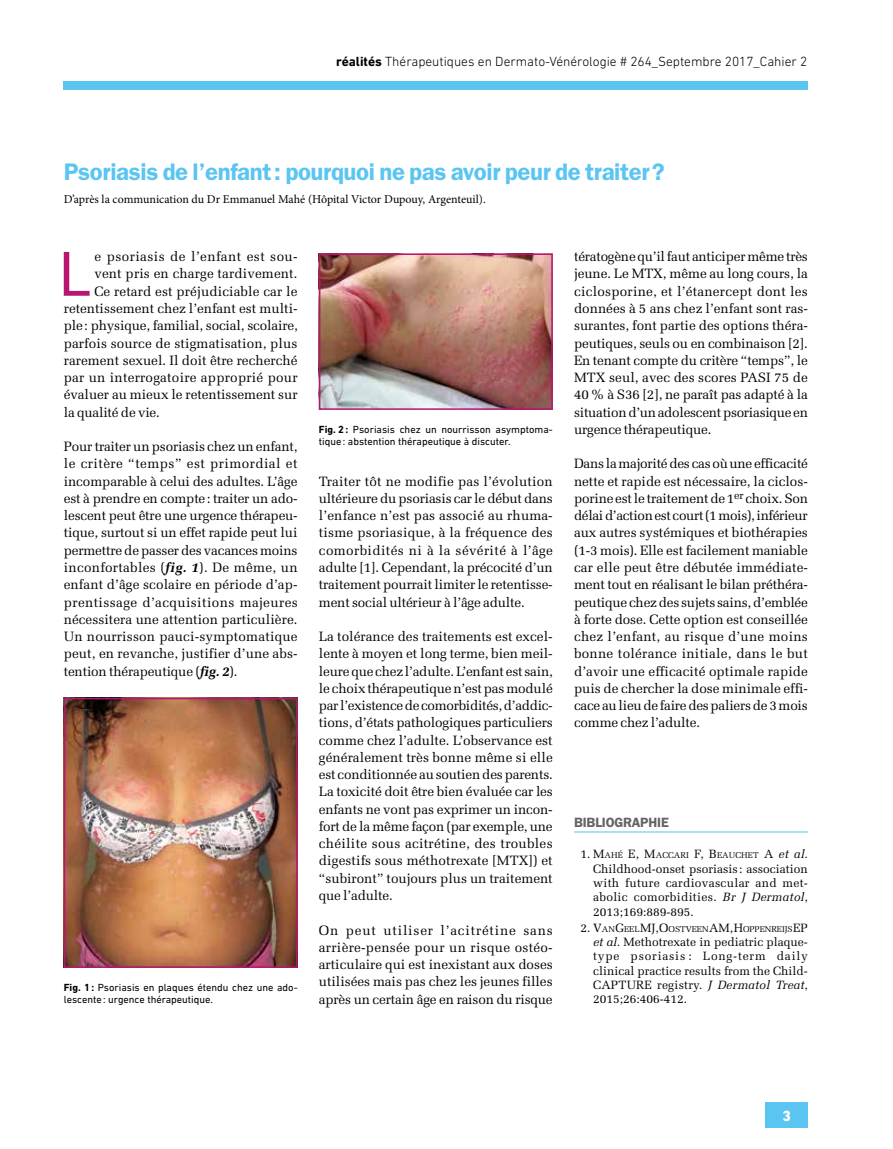
<style>
.page{position:relative;width:893px;height:1149px;background:#fff}
.page>*{position:absolute;margin:0;border:0;box-sizing:border-box;transform-origin:0 0}
._04__Texte_courant_l{font:63.75px "ITC Franklin Gothic Std";color:#b81570}
._05__Inter_1{font:600 24px "ITC Franklin Gothic Std";letter-spacing:-.015em;color:#5bc5f2}
.t1{font:800 15px "DIN Next LT Pro";color:#fff}
._04__Texte_courant{font:13.5px/17.2px "Melior";letter-spacing:-.015em;color:#000;text-align:justify}
._04__Texte_courant_l-2{font:13.5px "Melior";color:#000}
.t2{font:300 13.5px "DIN Next LT Pro";color:#000}
._04__Texte_courant_l-3{font:13.5px "Melior";letter-spacing:.03em;color:#000}
._07__Biblio_titre{font:600 13.5px "ITC Franklin Gothic Std";letter-spacing:-.015em;color:#646363}
.t3{font:12px/14.2px "Melior";letter-spacing:.015em;color:#000;text-align:justify}
._08__Biblio_simple{font:12px "Minion Pro";letter-spacing:-.005em;color:#000}
._05__Légende{font:10.5px/12.6px "DIN Next LT Pro";color:#000}
.t4{font:8.4px "Melior";letter-spacing:.015em;color:#000}
.s1{font-weight:700}
.s2{font-weight:700;font-style:italic}
.s3{font-size:12px}
.s4{font-style:italic;font-size:12px}
.s5{font-style:italic}
</style>
<div class="page">
<div style="left:765px;top:1101px;width:43px;height:26px;background:#5bc5f2"></div>
<div style="left:63px;top:81px;width:744px;height:9px;background:#5bc5f2"></div>
<hr style="left:574px;top:831px;width:234px;height:1px;background:#5bc5f2">
<img style="left:67px;top:700px;width:228px;height:264px">
<div style="left:64px;top:697px;width:234px;height:270px;border:2px solid #b81570"></div>
<img style="left:322px;top:256px;width:228px;height:151px">
<div style="left:319px;top:253px;width:234px;height:157px;border:2px solid #b81570"></div>
<p class="t2" style="left:336px;top:53px;width:473px"><span class="s1">réalités</span> Thérapeutiques en Dermato-Vénérologie # 264_Septembre 2017_Cahier 2</p>
<p class="_05__Inter_1" style="left:64px;top:158px;width:603px">Psoriasis de l’enfant: pourquoi ne pas avoir peur de traiter?</p>
<p class="_08__Biblio_simple" style="left:64px;top:191px;width:424px">D’après la communication du Dr Emmanuel Mahé (Hôpital Victor Dupouy, Argenteuil).</p>
<p class="_04__Texte_courant_l" style="left:58px;top:237px;width:33px">L</p>
<p class="_04__Texte_courant_l-3" style="left:94px;top:248px;width:205px">e psoriasis de l’enfant est sou-</p>
<p class="_04__Texte_courant_l-2" style="left:94px;top:266px;width:205px">vent pris en charge tardivement.</p>
<p class="_04__Texte_courant_l-2" style="left:94px;top:283px;width:205px">Ce retard est préjudiciable car le</p>
<p class="_04__Texte_courant_l-2" style="left:64px;top:300px;width:235px">retentissement chez l’enfant est multi-</p>
<p class="_04__Texte_courant_l-2" style="left:64px;top:317px;width:235px">ple: physique, familial, social, scolaire,</p>
<p class="_04__Texte_courant_l-2" style="left:64px;top:335px;width:235px">parfois source de stigmatisation, plus</p>
<p class="_04__Texte_courant_l-2" style="left:64px;top:352px;width:235px">rarement sexuel. Il doit être recherché</p>
<p class="_04__Texte_courant_l-2" style="left:64px;top:369px;width:235px">par un interrogatoire approprié pour</p>
<p class="_04__Texte_courant_l-2" style="left:64px;top:386px;width:235px">évaluer au mieux le retentissement sur</p>
<p class="_04__Texte_courant_l-2" style="left:64px;top:404px;width:98px">la qualité de vie.</p>
<p class="_04__Texte_courant" style="left:64px;top:438px;width:236px">Pour traiter un psoriasis chez un enfant, le critère “temps” est primordial et incomparable à celui des adultes. L’âge est à prendre en compte: traiter un ado&shy;lescent peut être une urgence thérapeu&shy;tique, surtout si un effet rapide peut lui permettre de passer des vacances moins inconfortables (<span class="s2">fig. 1</span>). De même, un enfant d’âge scolaire en période d’ap&shy;prentissage d’acquisitions majeures nécessitera une attention particulière.<br>Un nourrisson pauci-symptomatique peut, en revanche, justifier d’une abs&shy;tention thérapeutique (<span class="s2">fig. 2</span>).</p>
<p class="_05__Légende" style="left:64px;top:980px;width:235px"><span class="s1">Fig. 1:</span> Psoriasis en plaques étendu chez une ado&shy;lescente: urgence thérapeutique.</p>
<p class="_05__Légende" style="left:319px;top:422px;width:235px"><span class="s1">Fig. 2:</span> Psoriasis chez un nourrisson asymptoma&shy;tique: abstention thérapeutique à discuter.</p>
<p class="_04__Texte_courant" style="left:319px;top:472px;width:236px">Traiter tôt ne modifie pas l’évolution ultérieure du psoriasis car le début dans l’enfance n’est pas associé au rhuma&shy;tisme psoriasique, à la fréquence des comorbidités ni à la sévérité à l’âge adulte [1]. Cependant, la précocité d’un traitement pourrait limiter le retentisse&shy;ment social ultérieur à l’âge adulte.</p>
<p class="_04__Texte_courant" style="left:319px;top:627px;width:235px">La tolérance des traitements est excel&shy;lente à moyen et long terme, bien meil&shy;leure que chez l’adulte. L’enfant est sain, le choix thérapeutique n’est pas modulé par l’existence de comorbidités, d’addic&shy;tions, d’états pathologiques particuliers comme chez l’adulte. L’observance est généralement très bonne même si elle est conditionnée au soutien des parents.<br>La toxicité doit être bien évaluée car les enfants ne vont pas exprimer un incon&shy;fort de la même façon (par exemple, une chéilite sous acitrétine, des troubles digestifs sous méthotrexate [MTX]) et “subiront” toujours plus un traitement que l’adulte.</p>
<p class="_04__Texte_courant" style="left:319px;top:921px;width:235px">On peut utiliser l’acitrétine sans arrière-pensée pour un risque ostéo&shy;articulaire qui est inexistant aux doses utilisées mais pas chez les jeunes filles après un certain âge en raison du risque</p>
<p class="_04__Texte_courant" style="left:574px;top:248px;width:235px">tératogène qu’il faut anticiper même très jeune. Le MTX, même au long cours, la ciclosporine, et l’étanercept dont les données à 5 ans chez l’enfant sont ras&shy;surantes, font partie des options théra&shy;peutiques, seuls ou en combinaison [2].<br>En tenant compte du critère “temps”, le MTX seul, avec des scores PASI 75 de 40 % à S36 [2], ne paraît pas adapté à la situation d’un adolescent psoriasique en urgence thérapeutique.</p>
<p class="_04__Texte_courant" style="left:574px;top:455px;width:235px">Dans la majorité des cas où une efficacité nette et rapide est nécessaire, la ciclos&shy;porine est le traitement de 1<sup>er</sup> choix. Son délai d’action est court (1 mois), inférieur aux autres systémiques et biothérapies (1-3 mois). Elle est facilement maniable car elle peut être débutée immédiate&shy;ment tout en réalisant le bilan préthéra&shy;peutique chez des sujets sains, d’emblée à forte dose. Cette option est conseillée chez l’enfant, au risque d’une moins bonne tolérance initiale, dans le but d’avoir une efficacité optimale rapide puis de chercher la dose minimale effi&shy;cace au lieu de faire des paliers de 3 mois comme chez l’adulte.</p>
<p class="_07__Biblio_titre" style="left:574px;top:814px;width:96px">BIBLIOGRAPHIE</p>
<p class="t4" style="left:580px;top:850px;width:229px"><span class="s3">1. M</span>AHÉ <span class="s3">E, M</span>ACCARI <span class="s3">F, B</span>EAUCHET <span class="s3">A</span> <span class="s4">et al.</span></p>
<p class="t3" style="left:593px;top:861px;width:216px">Childhood-onset psoriasis : association with future cardiovascular and met&shy;abolic comorbidities. <span class="s5">Br J Dermatol</span>, 2013;169:889-895.</p>
<p class="t4" style="left:580px;top:923px;width:112px"><span class="s3">2. V</span>AN <span class="s3">G</span>EEL <span class="s3">MJ, O</span>OSTVEE</p>
<p class="t4" style="left:702px;top:923px;width:107px">N<span class="s3">AM, H</span>OPPENREIJS <span class="s3">EP</span></p>
<p class="t3" style="left:593px;top:934px;width:216px"><span class="s5">et al.</span> Methotrexate in pediatric plaque&shy;type psoriasis : Long-term daily clinical practice results from the Child-CAPTURE registry. <span class="s5">J Dermatol Treat</span>, 2015;26:406-412.</p>
<p class="t1" style="left:782px;top:1106px;width:10px">3</p>
</div>
